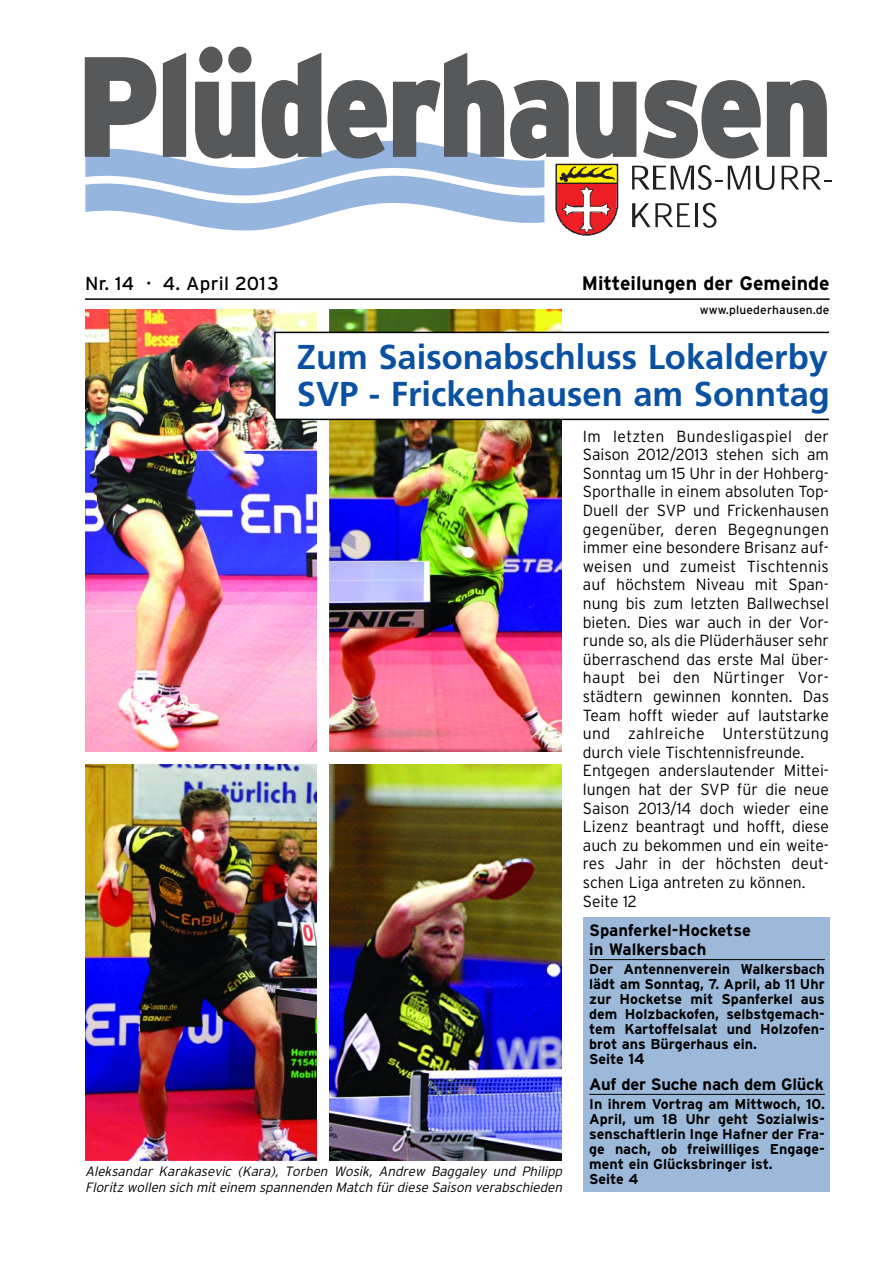
<style>
.page{position:relative;width:893px;height:1263px;background:#fff}
.page>*{position:absolute;margin:0;border:0;box-sizing:border-box;transform-origin:0 0}
.t1{font:700 34.5px/37.5px "Frutiger";color:#0a51a1}
.t2{font:700 19.5px "Interstate";color:#000}
.t3{font:18.75px "Interstate";letter-spacing:.015em;color:#000}
.t4{font:700 16.5px/19.2px "Interstate";letter-spacing:-.015em;color:#000}
.t5{font:300 16.05px/18.6px "Interstate";color:#000}
.t6{font:700 14.25px/15px "Interstate";color:#000}
.t7{font:italic 300 13.5px/16.2px "Interstate";color:#000}
.t8{font:12px "Interstate";letter-spacing:.015em;color:#000}
.s1{font-size:15px}
</style>
<div class="page">
<img style="left:85px;top:310px;width:232px;height:442px">
<img style="left:330px;top:310px;width:231px;height:442px">
<img style="left:85px;top:765px;width:232px;height:395px">
<img style="left:330px;top:765px;width:231px;height:395px">
<hr style="left:85px;top:298px;width:744px;height:2px;background:#000">
<div style="left:275px;top:332px;width:560px;height:87px;background:#fff"></div>
<div style="left:274px;top:332px;width:562px;height:88px;border:2px solid #000"></div>
<svg style="left:84px;top:46px;width:747px;height:185px"></svg>
<img style="left:554px;top:164px;width:64px;height:72px">
<div style="left:829px;top:330px;width:9px;height:92px;background:#fff"></div>
<div style="left:583px;top:918px;width:246px;height:274px;background:#9db9da"></div>
<hr style="left:589px;top:959px;width:235px;height:1px;background:#000">
<hr style="left:589px;top:1094px;width:235px;height:1px;background:#000">
<p class="t3" style="left:85px;top:277px;width:195px">Nr. 14 · 4. April 2013</p>
<p class="t2" style="left:581px;top:276px;width:249px">Mitteilungen der Gemeinde</p>
<p class="t8" style="left:699px;top:306px;width:131px">www.pluederhausen.de</p>
<h1 class="t1" style="left:297px;top:341px;width:534px">Zum Saisonabschluss Lokalderby<br>SVP - Frickenhausen am Sonntag</h1>
<p class="t7" style="left:85px;top:1165px;width:481px">Aleksandar Karakasevic (Kara), Torben Wosik, Andrew Baggaley und Philipp<br>Floritz wollen sich miteinem spannenden Match für diese Saison verabschieden</p>
<p class="t5" style="left:583px;top:428px;width:248px">Im letzten Bundesligaspiel der<br>Saison 2012/2013 stehen sich am<br>Sonntag um 15 Uhr in der Hohberg-<br>Sporthalle in einem absoluten Top-<br>Duell der SVP und Frickenhausen gegenüber, deren Begegnungen immer eine besondere Brisanz auf&shy;weisen und zumeist Tischtennis auf höchstem Niveau mit Span&shy;nung bis zum letzten Ballwechsel bieten. Dies war auch in der Vor&shy;runde so, als die Plüderhäuser sehr überraschend das erste Mal über&shy;haupt bei den Nürtinger Vor&shy;städtern gewinnen konnten. Das<br>Team hofft wieder auf lautstarke und zahlreiche Unterstützung durch viele Tischtennisfreunde.<br>Entgegen anderslautender Mittei&shy;lungen hat der SVP für die neue<br>Saison 2013/14 doch wieder eine<br>Lizenz beantragt und hofft, diese auch zu bekommen und ein weite&shy;res Jahr in der höchsten deut&shy;schen Liga antreten zu können.<br>Seite 12</p>
<p class="t4" style="left:589px;top:922px;width:163px">Spanferkel-Hocketse in Walkersbach</p>
<p class="t6" style="left:589px;top:963px;width:237px">Der Antennenverein Walkersbach lädt am Sonntag, 7. April, ab 11 Uhr zur Hocketse mit Spanferkel aus dem Holzbackofen, selbstgemach&shy;tem Kartoffelsalat und Holzofen&shy;brot ans Bürgerhaus ein.<br>Seite <span class="s1">14</span></p>
<p class="t4" style="left:589px;top:1076px;width:236px">Auf der Suche nach dem Glück</p>
<p class="t6" style="left:589px;top:1098px;width:237px">In ihrem Vortrag am Mittwoch, 10.<br>April, um 18 Uhr geht Sozialwis&shy;senschaftlerin Inge Hafner der Fra&shy;ge nach, ob freiwilliges Engage&shy;ment ein Glücksbringer ist.<br>Seite 4</p>
</div>
